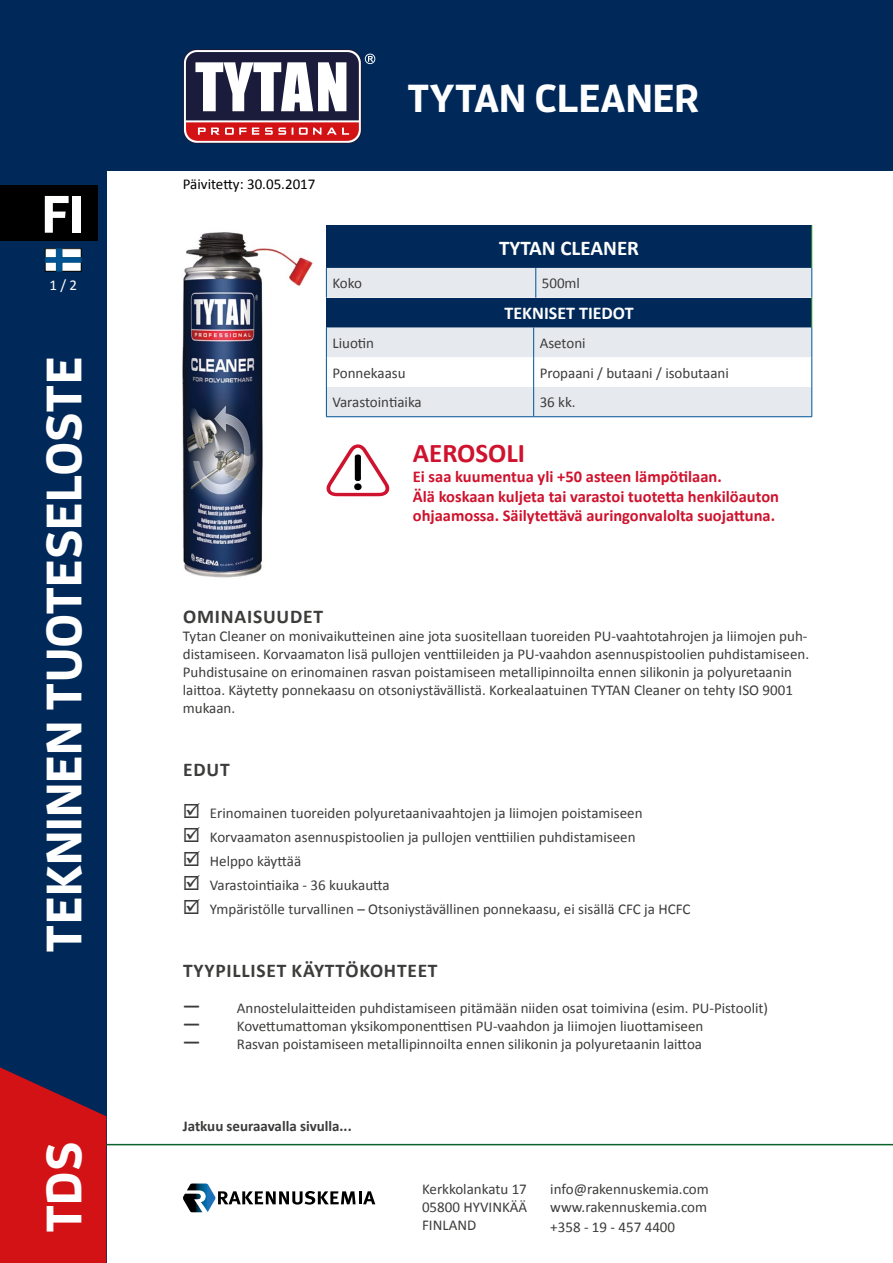
<style>
.page{position:relative;width:893px;height:1263px;background:#fff}
.page>*{position:absolute;margin:0;border:0;box-sizing:border-box;transform-origin:0 0}
.t1{font:700 52.5px "Enzo OT";color:#fff}
.t2{font:700 49.5px "Enzo OT";color:#fff}
.t3{font:700 39px "Enzo OT";color:#fff}
.t4{font:700 27px "Calibri";color:#cf122d}
.t5{font:700 21px "Calibri";color:#fff}
.technical_data_parag{font:700 19.5px "Calibri";letter-spacing:.04em;color:#3c3c3b}
.t6{font:700 18px "Calibri";color:#fff}
.t7{font:700 16.5px/19.8px "Calibri";color:#cf122d}
.technical_data_parag-2{font:15px/18px "Calibri";color:#3c3c3b;text-align:justify}
.technical_data_parag-3{font:700 15px "Calibri";color:#3c3c3b}
.technical_data_parag-4{font:15px "Calibri";color:#000}
.technical_data_parag-5{font:15px "Calibri";color:#fff}
</style>
<div class="page">
<div style="left:0;top:0;width:893px;height:170px;background:#002959"></div>
<div style="left:0;top:170px;width:106px;height:1093px;background:#002959"></div>
<svg style="left:0;top:1067px;width:106px;height:196px;background:#b8141e"></svg>
<hr style="left:106px;top:1144px;width:787px;height:1px;background:#0c622d">
<div style="left:0;top:186px;width:98px;height:55px;background:#000"></div>
<svg style="left:183px;top:49px;width:179px;height:95px"></svg>
<div style="left:184px;top:50px;width:177px;height:93px;background:#fff;border-radius:13px"></div>
<svg style="left:365px;top:54px;width:10px;height:10px"></svg>
<svg style="left:186px;top:52px;width:173px;height:89px"></svg>
<svg style="left:45px;top:248px;width:36px;height:23px"></svg>
<svg style="left:183px;top:1183px;width:192px;height:29px"></svg>
<img style="left:182px;top:232px;width:131px;height:346px">
<div style="left:326px;top:225px;width:486px;height:43px;background:#002959"></div>
<svg style="left:326px;top:268px;width:486px;height:149px"></svg>
<hr style="left:811px;top:225px;width:1px;height:43px;background:#3fa535">
<hr style="left:326px;top:268px;width:1px;height:30px;background:#005496">
<hr style="left:535px;top:268px;width:1px;height:30px;background:#005496">
<hr style="left:811px;top:268px;width:1px;height:30px;background:#005496">
<svg style="left:326px;top:444px;width:64px;height:52px"></svg>
<h1 class="t1" style="left:42px;top:181px;width:44px">FI</h1>
<p class="technical_data_parag-5" style="left:49px;top:276px;width:29px">1 / 2</p>
<h2 class="t2" style="left:33px;top:952px;width:597px;rotate:-90deg">TEKNINEN TUOTESELOSTE</h2>
<h2 class="t2" style="left:33px;top:1233px;width:93px;rotate:-90deg">TDS</h2>
<p class="t3" style="left:407px;top:73px;width:294px">TYTAN CLEANER</p>
<p class="technical_data_parag-4" style="left:183px;top:174px;width:134px">Päivitetty: 30.05.2017</p>
<p class="t5" style="left:499px;top:234px;width:141px">TYTAN CLEANER</p>
<p class="technical_data_parag-2" style="left:332px;top:274px;width:31px">Koko</p>
<p class="technical_data_parag-2" style="left:542px;top:274px;width:40px">500ml</p>
<p class="t6" style="left:505px;top:302px;width:130px">TEKNISET TIEDOT</p>
<p class="technical_data_parag-2" style="left:332px;top:334px;width:43px">Liuotin</p>
<p class="technical_data_parag-2" style="left:540px;top:334px;width:48px">Asetoni</p>
<p class="technical_data_parag-2" style="left:332px;top:364px;width:75px">Ponnekaasu</p>
<p class="technical_data_parag-2" style="left:540px;top:364px;width:191px">Propaani / butaani / isobutaani</p>
<p class="technical_data_parag-2" style="left:332px;top:394px;width:91px">Varastointiaika</p>
<p class="technical_data_parag-2" style="left:540px;top:394px;width:38px">36 kk.</p>
<p class="t4" style="left:413px;top:436px;width:114px">AEROSOLI</p>
<p class="t7" style="left:413px;top:466px;width:310px">Ei saa kuumentua yli +50 asteen lämpötilaan.</p>
<p class="t7" style="left:413px;top:486px;width:368px">Älä koskaan kuljeta tai varastoi tuotetta henkilöauton ohjaamossa. Säilytettävä auringonvalolta suojattuna.</p>
<p class="technical_data_parag" style="left:183px;top:604px;width:141px">OMINAISUUDET</p>
<p class="technical_data_parag-2" style="left:183px;top:627px;width:628px;text-align:left">Tytan Cleaner on monivaikutteinen aine jota suositellaan tuoreiden PU-vaahtotahrojen ja liimojen puh&shy;distamiseen. Korvaamaton lisä pullojen venttiileiden ja PU-vaahdon asennuspistoolien puhdistamiseen.<br>Puhdistusaine on erinomainen rasvan poistamiseen metallipinnoilta ennen silikonin ja polyuretaanin laittoa. Käytetty ponnekaasu on otsoniystävällistä. Korkealaatuinen TYTAN Cleaner on tehty ISO 9001 mukaan.</p>
<p class="technical_data_parag" style="left:183px;top:757px;width:48px">EDUT</p>
<p class="technical_data_parag-2" style="left:210px;top:804px;width:434px">Erinomainen tuoreiden polyuretaanivaahtojen ja liimojen poistamiseen</p>
<p class="technical_data_parag-2" style="left:210px;top:828px;width:427px">Korvaamaton asennuspistoolien ja pullojen venttiilien puhdistamiseen</p>
<p class="technical_data_parag-2" style="left:210px;top:852px;width:93px">Helppo käyttää</p>
<p class="technical_data_parag-2" style="left:210px;top:876px;width:181px">Varastointiaika - 36 kuukautta</p>
<p class="technical_data_parag-2" style="left:210px;top:900px;width:482px">Ympäristölle turvallinen – Otsoniystävällinen ponnekaasu, ei sisällä CFC ja HCFC</p>
<p class="technical_data_parag" style="left:183px;top:958px;width:256px">TYYPILLISET KÄYTTÖKOHTEET</p>
<p class="technical_data_parag" style="left:183px;top:994px;width:19px">͹</p>
<p class="technical_data_parag-2" style="left:237px;top:999px;width:533px">Annostelulaitteiden puhdistamiseen pitämään niiden osat toimivina (esim. PU-Pistoolit)</p>
<p class="technical_data_parag" style="left:183px;top:1012px;width:19px">͹</p>
<p class="technical_data_parag-2" style="left:237px;top:1017px;width:468px">Kovettumattoman yksikomponenttisen PU-vaahdon ja liimojen liuottamiseen</p>
<p class="technical_data_parag" style="left:183px;top:1030px;width:19px">͹</p>
<p class="technical_data_parag-2" style="left:237px;top:1035px;width:467px">Rasvan poistamiseen metallipinnoilta ennen silikonin ja polyuretaanin laittoa</p>
<p class="technical_data_parag-3" style="left:183px;top:1116px;width:170px">Jatkuu seuraavalla sivulla...</p>
<p class="technical_data_parag-2" style="left:422px;top:1180px;width:107px">Kerkkolankatu 17<br>05800 HYVINKÄÄ FINLAND</p>
<p class="technical_data_parag-2" style="left:550px;top:1180px;width:160px;line-height:18.6px">info@rakennuskemia.com www.rakennuskemia.com +358 - 19 - 457 4400</p>
</div>
